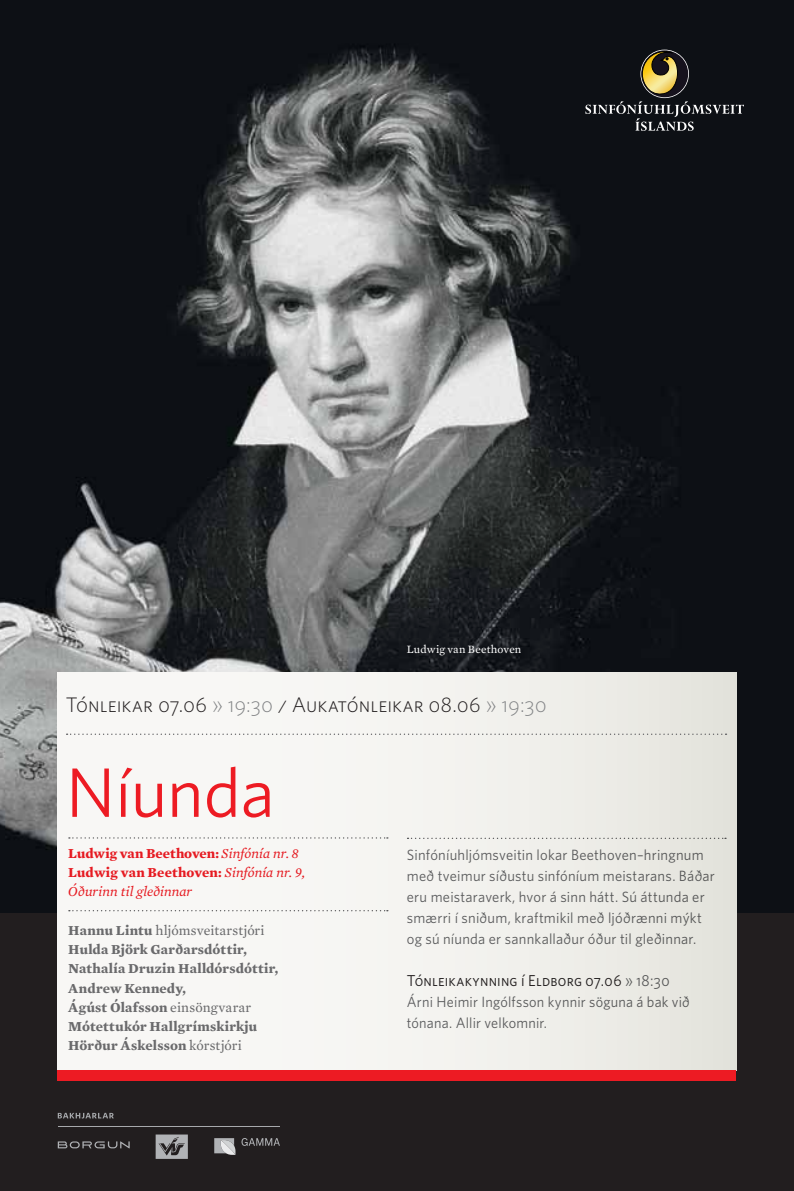
<style>
.page{position:relative;width:794px;height:1191px;background:#221e1f}
.page>*{position:absolute;margin:0;border:0;box-sizing:border-box;transform-origin:0 0}
.t1{font:70px "Whitney";letter-spacing:-.005em;color:#ed1b23}
.t2{font:21px "Whitney Light SC";letter-spacing:.005em;color:#221e1f}
.t3{font:15.75px "Whitney Book SC";letter-spacing:.015em;color:#221e1f;scale:.96 1}
.t4{font:14.88px/21px "Whitney";letter-spacing:.015em;color:#5e5f62}
.t5{font:14.88px/21px "Whitney";letter-spacing:.015em;color:#5e5f62;scale:.96 1}
.t6{font:700 14px/19.2px "Mercury Text G2";letter-spacing:.01em;color:#6d6e71}
.t7{font:italic 14px/19.2px "Mercury Text G2";letter-spacing:.005em;color:#ed1b23}
.t8{font:11.38px "Mercury Text G2";letter-spacing:.005em;color:#fff}
.s1{color:#808284}
.s2{font-weight:700;font-style:normal}
.s3{font-weight:400}
.s4{color:#5e5f62}
</style>
<div class="page">
<img style="left:0;top:0;width:794px;height:912px">
<svg style="left:585px;top:51px;width:159px;height:80px"></svg>
<hr style="left:58px;top:1125px;width:221px;height:1px;background:#a7a9ac">
<svg style="left:58px;top:1112px;width:56px;height:6px"></svg>
<div style="left:58px;top:673px;width:678px;height:397px;background:linear-gradient(to right,#fcfbfa,#e8e8e2)"></div>
<div style="left:58px;top:1070px;width:678px;height:11px;background:#ed1b23"></div>
<svg style="left:407px;top:837px;width:319px;height:2px"></svg>
<svg style="left:67px;top:733px;width:659px;height:2px"></svg>
<svg style="left:69px;top:837px;width:319px;height:1px"></svg>
<svg style="left:69px;top:910px;width:319px;height:1px"></svg>
<svg style="left:58px;top:1141px;width:72px;height:7px"></svg>
<svg style="left:156px;top:1134px;width:32px;height:24px"></svg>
<svg style="left:214px;top:1138px;width:21px;height:16px"></svg>
<svg style="left:241px;top:1138px;width:39px;height:7px"></svg>
<p class="t8" style="left:407px;top:643px;width:116px">Ludwig van Beethoven</p>
<h2 class="t2" style="left:66px;top:692px;width:482px">Tónleikar 07.06 <span class="s1">» 19:30</span> / Aukatónleikar 08.06 <span class="s1">» 19:30</span></h2>
<h1 class="t1" style="left:66px;top:751px;width:210px">Níunda</h1>
<p class="t7" style="left:68px;top:843px;width:238px"><span class="s2">Ludwig van Beethoven:</span> Sinfónía nr. 8<br><span class="s2">Ludwig van Beethoven:</span> Sinfónía nr. 9,<br>Óðurinn til gleðinnar</p>
<p class="t6" style="left:68px;top:920px;width:212px">Hannu Lintu <span class="s3">hljómsveitarstjóri<br></span>Hulda Björk Garðarsdóttir,<br>Nathalía Druzin Halldórsdóttir,<br>Andrew Kennedy,<br>Ágúst Ólafsson <span class="s3">einsöngvarar<br></span>Mótettukór Hallgrímskirkju<br>Hörður Áskelsson <span class="s3">kórstjóri</span></p>
<p class="t4" style="left:407px;top:844px;width:309px">Sinfóníuhljómsveitin lokar Beethoven–hringnum með tveimur síðustu sinfóníum meistarans. Báðar eru meistaraverk, hvor á sinn hátt. Sú áttunda er smærri í sniðum, kraftmikil með ljóðrænni mýkt og sú níunda er sannkallaður óður til gleðinnar.</p>
<p class="t3" style="left:407px;top:971px;width:275px">Tónleikakynning í Eldborg 07.06 <span class="s4">» 18:30</span></p>
<p class="t5" style="left:407px;top:991px;width:296px">Árni Heimir Ingólfsson kynnir söguna á bak við tónana. Allir velkomnir.</p>
</div>
